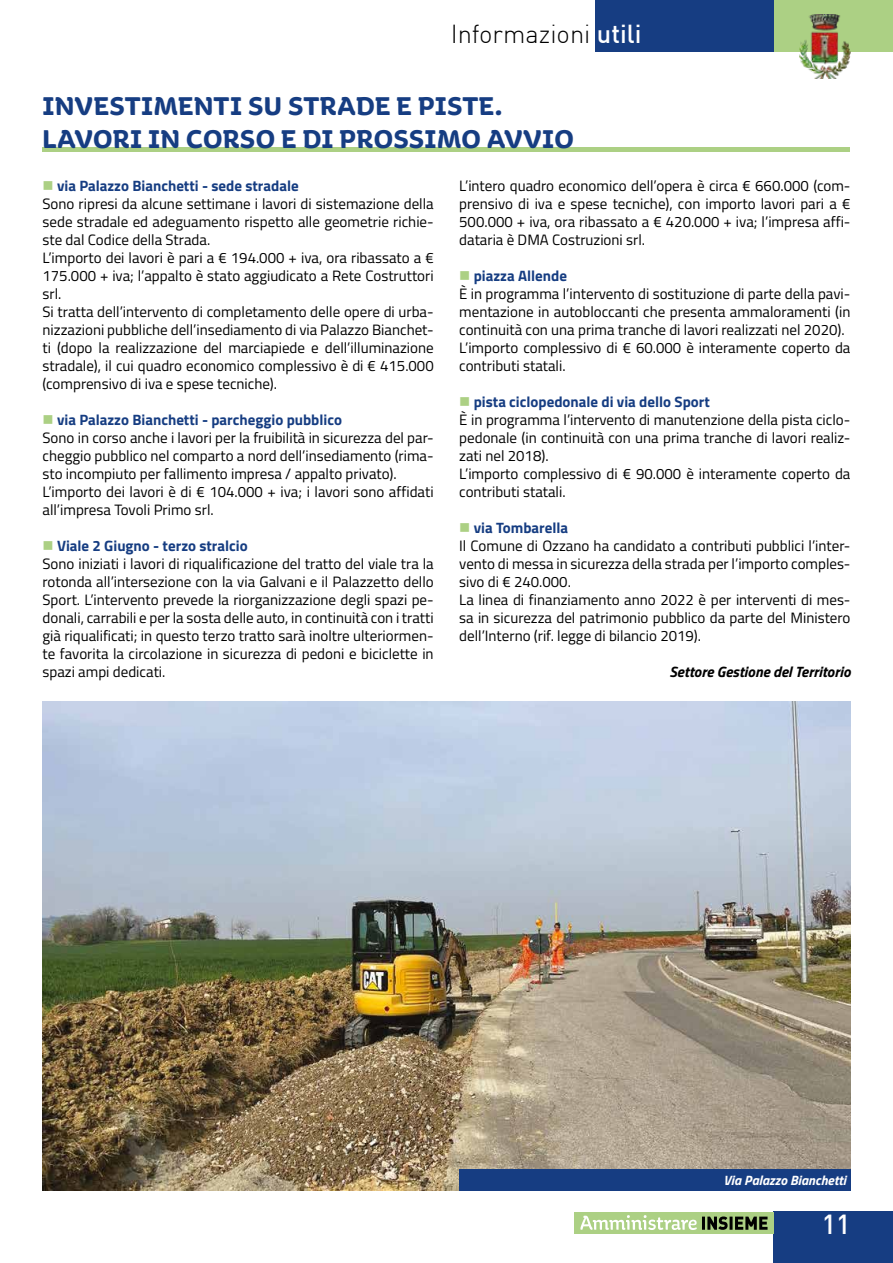
<style>
.page{position:relative;width:893px;height:1263px;background:#fff}
.page>*{position:absolute;margin:0;border:0;box-sizing:border-box;transform-origin:0 0}
.t1{font:700 27px/32.4px "Aniuk";letter-spacing:.01em;color:#163d82}
.t2{font:500 27px "DIN";color:#fff}
.t3{font:300 25.5px "DIN";color:#000}
.t4{font:15px/18px "Titillium Web";color:#000}
.t5{font:italic 700 15px "Titillium Web";color:#000}
.t6{font:italic 700 13.5px "Titillium Web";color:#fff}
.s1{font-weight:500;color:#fff}
.s2{color:#acd084}
.s3{font-weight:700;color:#163d82}
</style>
<div class="page">
<img style="left:43px;top:702px;width:807px;height:489px">
<div style="left:774px;top:0;width:119px;height:51px;background:#acd084"></div>
<div style="left:595px;top:0;width:179px;height:51px;background:#163d82"></div>
<img style="left:799px;top:15px;width:51px;height:64px">
<div style="left:774px;top:1212px;width:119px;height:51px;background:#163d82"></div>
<div style="left:574px;top:1212px;width:200px;height:21px;background:#acd084"></div>
<svg style="left:580px;top:1215px;width:187px;height:15px"></svg>
<hr style="left:43px;top:148px;width:807px;height:4px;background:#acd084">
<div style="left:459px;top:1169px;width:391px;height:22px;background:#163d82"></div>
<h2 class="t3" style="left:451px;top:18px;width:192px">Informazioni <span class="s1">utili</span></h2>
<h1 class="t1" style="left:43px;top:90px;width:533px">INVESTIMENTI SU STRADE E PISTE.<br>LAVORI IN CORSO E DI PROSSIMO AVVIO</h1>
<p class="t4" style="left:43px;top:176px;width:393px"><span class="s2">■</span> <span class="s3">via Palazzo Bianchetti - sede stradale<br></span>Sono ripresi da alcune settimane i lavori di sistemazione della sede stradale ed adeguamento rispetto alle geometrie richie&shy;ste dal Codice della Strada.<br>L’importo dei lavori è pari a € 194.000 + iva, ora ribassato a € 175.000 + iva; l’appalto è stato aggiudicato a Rete Costruttori srl.<br>Si tratta dell’intervento di completamento delle opere di urba&shy;nizzazioni pubbliche dell’insediamento di via Palazzo Bianchet&shy;ti (dopo la realizzazione del marciapiede e dell’illuminazione stradale), il cui quadro economico complessivo è di € 415.000 (comprensivo di iva e spese tecniche).</p>
<p class="t4" style="left:43px;top:410px;width:393px"><span class="s2">■</span> <span class="s3">via Palazzo Bianchetti - parcheggio pubblico<br></span>Sono in corso anche i lavori per la fruibilità in sicurezza del par&shy;cheggio pubblico nel comparto a nord dell’insediamento (rima&shy;sto incompiuto per fallimento impresa / appalto privato).<br>L’importo dei lavori è di € 104.000 + iva; i lavori sono affidati all’impresa Tovoli Primo srl.</p>
<p class="t4" style="left:43px;top:536px;width:393px"><span class="s2">■</span> <span class="s3">Viale 2 Giugno - terzo stralcio<br></span>Sono iniziati i lavori di riqualificazione del tratto del viale tra la rotonda all’intersezione con la via Galvani e il Palazzetto dello Sport. L’intervento prevede la riorganizzazione degli spazi pe&shy;donali, carrabili e per la sosta delle auto, in continuità con i tratti già riqualificati; in questo terzo tratto sarà inoltre ulteriormen&shy;te favorita la circolazione in sicurezza di pedoni e biciclette in spazi ampi dedicati.</p>
<p class="t4" style="left:459px;top:176px;width:393px;text-align:justify">L’intero quadro economico dell’opera è circa € 660.000 (com&shy;prensivo di iva e spese tecniche), con importo lavori pari a € 500.000 + iva, ora ribassato a € 420.000 + iva; l’impresa affi&shy;dataria è DMA Costruzioni srl.</p>
<p class="t4" style="left:459px;top:266px;width:393px"><span class="s2">■</span> <span class="s3">piazza Allende<br></span>È in programma l’intervento di sostituzione di parte della pavi&shy;mentazione in autobloccanti che presenta ammaloramenti (in continuità con una prima tranche di lavori realizzati nel 2020).<br>L’importo complessivo di € 60.000 è interamente coperto da contributi statali.</p>
<p class="t4" style="left:459px;top:392px;width:393px"><span class="s2">■</span> <span class="s3">pista ciclopedonale di via dello Sport<br></span>È in programma l’intervento di manutenzione della pista ciclo&shy;pedonale (in continuità con una prima tranche di lavori realiz&shy;zati nel 2018).<br>L’importo complessivo di € 90.000 è interamente coperto da contributi statali.</p>
<p class="t4" style="left:459px;top:518px;width:393px"><span class="s2">■</span> <span class="s3">via Tombarella<br></span>Il Comune di Ozzano ha candidato a contributi pubblici l’inter&shy;vento di messa in sicurezza della strada per l’importo comples&shy;sivo di € 240.000.<br>La linea di finanziamento anno 2022 è per interventi di mes&shy;sa in sicurezza del patrimonio pubblico da parte del Ministero dell’Interno (rif. legge di bilancio 2019).</p>
<p class="t5" style="left:669px;top:660px;width:182px">Settore Gestione del Territorio</p>
<p class="t6" style="left:723px;top:1169px;width:124px">Via Palazzo Bianchetti</p>
<h1 class="t2" style="left:822px;top:1207px;width:30px">11</h1>
</div>
